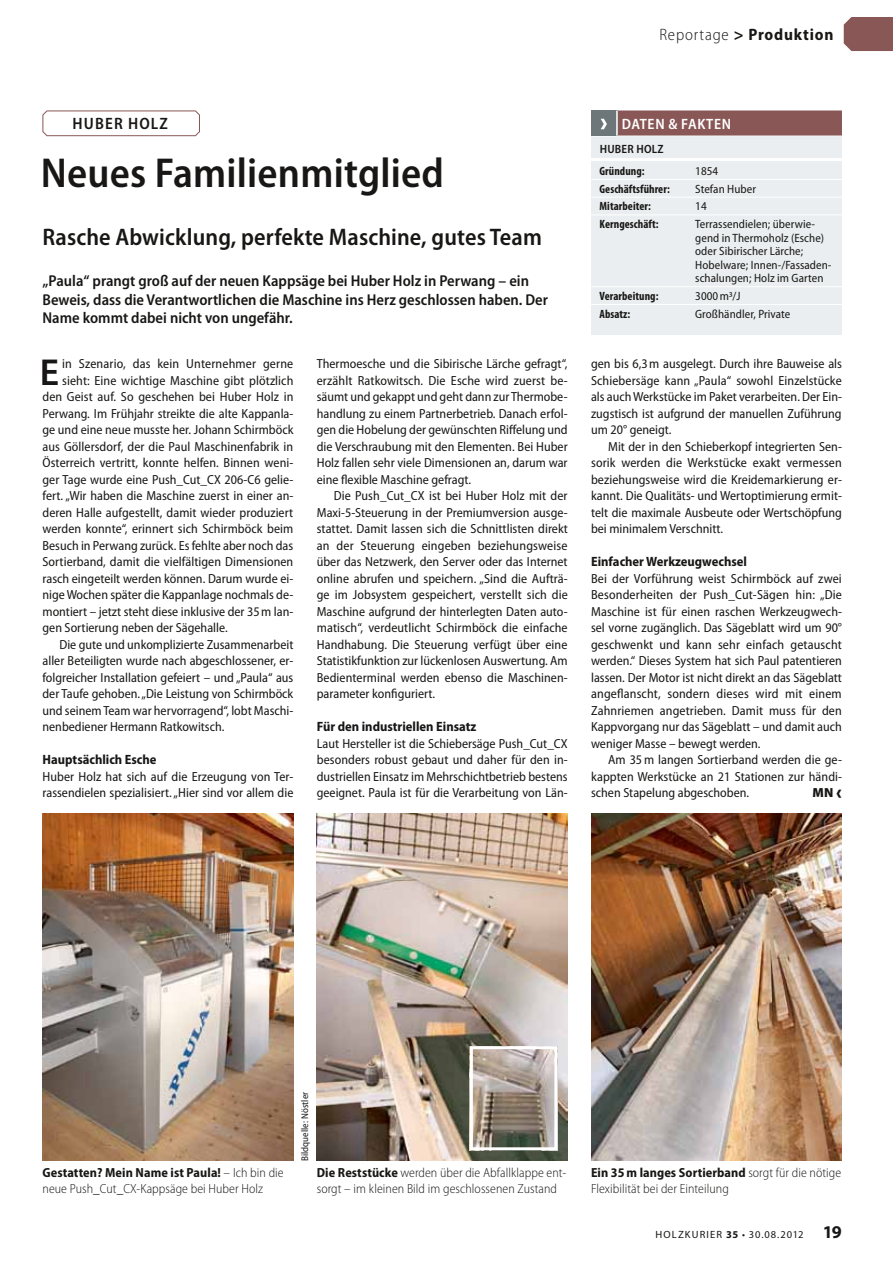
<style>
.page{position:relative;width:893px;height:1263px;background:#fff}
.page>*{position:absolute;margin:0;border:0;box-sizing:border-box;transform-origin:0 0}
.t1{font:600 semi-condensed 42px "Myriad Pro";letter-spacing:.005em;color:#181716}
.t2{font:600 37.65px "Myriad Pro";color:#181716}
.t3{font:600 semi-condensed 24px "Myriad Pro";letter-spacing:.005em;color:#181716}
.t4{font:700 semi-condensed 16.5px "Myriad Pro";letter-spacing:.05em;color:#181716}
.t5{font:600 semi-condensed 16.5px "Myriad Pro";color:#181716}
.t6{font:600 semi-condensed 15.75px/18.8px "Myriad Pro";color:#181716}
.t7{font:600 semi-condensed 15px "Myriad Pro";color:#fff}
.t8{font:700 semi-condensed 13.5px "Myriad Pro";color:#181716}
.t9{font:semi-condensed 13.2px/16.5px "Myriad Pro";color:#181716;text-align:justify}
.t10{font:300 semi-condensed 13.2px/16.5px "Myriad Pro";letter-spacing:.005em;color:#181716}
.t11{font:900 13.2px "Myriad Pro";color:#181716}
.t12{font:semi-condensed 12px/13.5px "Myriad Pro";letter-spacing:.005em;color:#181716}
.t13{font:700 condensed 12px "Myriad Pro";letter-spacing:.005em;color:#181716}
.t14{font:600 semi-condensed 12px "Myriad Pro";color:#181716}
.t15{font:10.5px "Myriad Pro";letter-spacing:.11em;color:#181716}
.t16{font:semi-condensed 9.75px "Myriad Pro";letter-spacing:.005em;color:#181716}
.s1{font-weight:300}
.s2{font-size:21px}
.s3{font-weight:700}
.s4{font-weight:700;font-size:18px}
</style>
<div class="page">
<img style="left:317px;top:814px;width:251px;height:346px">
<div style="left:43px;top:111px;width:157px;height:25px;border:1px solid #8a5757;border-radius:4px"></div>
<div style="left:591px;top:111px;width:251px;height:224px;background:#eaeef0"></div>
<div style="left:617px;top:111px;width:225px;height:25px;background:#8a5757"></div>
<hr style="left:591px;top:136px;width:251px;height:1px;background:#fff">
<hr style="left:591px;top:158px;width:251px;height:3px;background:#fff">
<hr style="left:591px;top:179px;width:251px;height:1px;background:#fff">
<hr style="left:591px;top:197px;width:251px;height:1px;background:#fff">
<hr style="left:591px;top:215px;width:251px;height:1px;background:#fff">
<hr style="left:591px;top:286px;width:251px;height:1px;background:#fff">
<hr style="left:591px;top:304px;width:251px;height:1px;background:#fff">
<div style="left:591px;top:111px;width:26px;height:25px;background:#6d7678"></div>
<svg style="left:601px;top:119px;width:6px;height:10px"></svg>
<hr style="left:616px;top:111px;width:2px;height:25px;background:#fff">
<img style="left:43px;top:814px;width:250px;height:346px">
<img style="left:474px;top:1050px;width:79px;height:96px">
<div style="left:470px;top:1046px;width:87px;height:104px;border:3px solid #fff"></div>
<img style="left:591px;top:814px;width:251px;height:346px">
<div style="left:844px;top:17px;width:49px;height:34px;background:#8a5757"></div>
<p class="t4" style="left:659px;top:25px;width:176px"><span class="s1">Reportage</span> &gt; Produktion</p>
<p class="t5" style="left:73px;top:114px;width:22px">Huber</p>
<p class="t5" style="left:128px;top:114px;width:22px">Holz</p>
<h1 class="t1" style="left:41px;top:150px;width:405px">Neues Familienmitglied</h1>
<h3 class="t3" style="left:43px;top:224px;width:501px">Rasche Abwicklung, perfekte Maschine, gutes Team</h3>
<p class="t6" style="left:43px;top:271px;width:507px">„Paula“ prangt groß auf der neuen Kappsäge bei Huber Holz in Perwang – ein<br>Beweis, dass die Verantwortlichen die Maschine ins Herz geschlossen haben. Der<br>Name kommt dabei nicht von ungefähr.</p>
<h2 class="t2" style="left:40px;top:351px;width:21px">E</h2>
<p class="t9" style="left:62px;top:356px;width:233px">in Szenario, das kein Unternehmer gerne</p>
<p class="t9" style="left:317px;top:356px;width:252px">Thermoesche und die Sibirische Lärche gefragt“, erzählt Ratkowitsch. Die Esche wird zuerst be&shy;säumt und gekappt und geht dann zur Thermobe&shy;handlung zu einem Partnerbetrieb. Danach erfol&shy;gen die Hobelung der gewünschten Riffelung und die Verschraubung mit den Elementen. Bei Huber Holz fallen sehr viele Dimensionen an, darum war eine flexible Maschine gefragt.</p>
<p class="t9" style="left:317px;top:488px;width:253px;text-indent:17px">Die Push_Cut_CX ist bei Huber Holz mit der Maxi-5-Steuerung in der Premiumversion ausge&shy;stattet. Damit lassen sich die Schnittlisten direkt an der Steuerung eingeben beziehungsweise über das Netzwerk, den Server oder das Internet online abrufen und speichern. „Sind die Aufträ&shy;ge im Jobsystem gespeichert, verstellt sich die Maschine aufgrund der hinterlegten Daten auto&shy;matisch“, verdeutlicht Schirmböck die einfache Handhabung. Die Steuerung verfügt über eine Statistikfunktion zur lückenlosen Auswertung. Am Bedienterminal werden ebenso die Maschinen&shy;parameter konfiguriert.</p>
<p class="t8" style="left:317px;top:719px;width:161px">Für den industriellen Einsatz</p>
<p class="t9" style="left:317px;top:735px;width:252px">Laut Hersteller ist die Schiebersäge Push_Cut_CX besonders robust gebaut und daher für den in&shy;dustriellen Einsatz im Mehrschichtbetrieb bestens geeignet. Paula ist für die Verarbeitung von Län-</p>
<p class="t9" style="left:62px;top:372px;width:233px">sieht: Eine wichtige Maschine gibt plötzlich</p>
<p class="t9" style="left:43px;top:389px;width:252px">den Geist auf. So geschehen bei Huber Holz in</p>
<p class="t9" style="left:43px;top:405px;width:252px">Perwang. Im Frühjahr streikte die alte Kappanla-</p>
<p class="t9" style="left:43px;top:422px;width:252px">ge und eine neue musste her. Johann Schirmböck</p>
<p class="t9" style="left:43px;top:438px;width:252px">aus Göllersdorf, der die Paul Maschinenfabrik in</p>
<p class="t9" style="left:43px;top:455px;width:252px">Österreich vertritt, konnte helfen. Binnen weni-</p>
<p class="t9" style="left:43px;top:471px;width:252px">ger Tage wurde eine Push_Cut_CX 206-C6 gelie-</p>
<p class="t9" style="left:43px;top:488px;width:252px">fert. „Wir haben die Maschine zuerst in einer an-</p>
<p class="t9" style="left:43px;top:504px;width:252px">deren Halle aufgestellt, damit wieder produziert</p>
<p class="t9" style="left:43px;top:521px;width:252px">werden konnte“, erinnert sich Schirmböck beim</p>
<p class="t9" style="left:43px;top:537px;width:252px">Besuch in Perwang zurück. Es fehlte aber noch das</p>
<p class="t9" style="left:43px;top:554px;width:252px">Sortierband, damit die vielfältigen Dimensionen</p>
<p class="t9" style="left:43px;top:570px;width:252px">rasch eingeteilt werden können. Darum wurde ei-</p>
<p class="t9" style="left:43px;top:587px;width:252px">nige Wochen später die Kappanlage nochmals de-</p>
<p class="t9" style="left:43px;top:603px;width:252px">montiert – jetzt steht diese inklusive der 35m lan-</p>
<p class="t9" style="left:43px;top:620px;width:187px">gen Sortierung neben der Sägehalle.</p>
<p class="t9" style="left:60px;top:636px;width:235px">Die gute und unkomplizierte Zusammenarbeit</p>
<p class="t9" style="left:43px;top:653px;width:252px">aller Beteiligten wurde nach abgeschlossener, er-</p>
<p class="t9" style="left:43px;top:669px;width:252px">folgreicher Installation gefeiert – und „Paula“ aus</p>
<p class="t9" style="left:43px;top:686px;width:252px">der Taufe gehoben. „Die Leistung von Schirmböck</p>
<p class="t9" style="left:43px;top:702px;width:252px">und seinem Team war hervorragend“, lobt Maschi-</p>
<p class="t9" style="left:43px;top:719px;width:183px">nenbediener Hermann Ratkowitsch.</p>
<p class="t8" style="left:43px;top:752px;width:116px">Hauptsächlich Esche</p>
<p class="t9" style="left:43px;top:768px;width:252px">Huber Holz hat sich auf die Erzeugung von Ter&shy;rassendielen spezialisiert. „Hier sind vor allem die</p>
<p class="t7" style="left:622px;top:116px;width:19px">Daten</p>
<p class="t7" style="left:668px;top:116px;width:29px">&amp; Fakten</p>
<p class="t14" style="left:600px;top:142px;width:16px">Huber</p>
<p class="t14" style="left:636px;top:142px;width:15px">Holz</p>
<p class="t13" style="left:600px;top:164px;width:47px">Gründung:</p>
<p class="t12" style="left:695px;top:164px;width:24px">1854</p>
<p class="t13" style="left:600px;top:182px;width:72px">Geschäftsführer:</p>
<p class="t12" style="left:695px;top:182px;width:62px">Stefan Huber</p>
<p class="t13" style="left:600px;top:200px;width:53px">Mitarbeiter:</p>
<p class="t12" style="left:695px;top:200px;width:13px">14</p>
<p class="t13" style="left:600px;top:217px;width:61px">Kerngeschäft:</p>
<p class="t12" style="left:695px;top:218px;width:138px">Terrassendielen; überwie&shy;gend in Thermoholz (Esche) oder Sibirischer Lärche;<br>Hobelware; Innen-/Fassaden&shy;schalungen; Holz im Garten</p>
<p class="t13" style="left:600px;top:289px;width:60px">Verarbeitung:</p>
<p class="t12" style="left:695px;top:289px;width:47px">3000m3/J</p>
<p class="t13" style="left:600px;top:307px;width:32px">Absatz:</p>
<p class="t12" style="left:695px;top:307px;width:97px">Großhändler, Private</p>
<p class="t9" style="left:591px;top:356px;width:252px">gen bis 6,3m ausgelegt. Durch ihre Bauweise als Schiebersäge kann „Paula“ sowohl Einzelstücke als auch Werkstücke im Paket verarbeiten. Der Ein&shy;zugstisch ist aufgrund der manuellen Zuführung um 20° geneigt.</p>
<p class="t9" style="left:591px;top:438px;width:252px;text-indent:17px">Mit der in den Schieberkopf integrierten Sen&shy;sorik werden die Werkstücke exakt vermessen beziehungsweise wird die Kreidemarkierung er&shy;kannt. Die Qualitäts- und Wertoptimierung ermit&shy;telt die maximale Ausbeute oder Wertschöpfung bei minimalem Verschnitt.</p>
<p class="t8" style="left:591px;top:554px;width:157px">Einfacher Werkzeugwechsel</p>
<p class="t9" style="left:591px;top:570px;width:253px">Bei der Vorführung weist Schirmböck auf zwei Besonderheiten der Push_Cut-Sägen hin: „Die Maschine ist für einen raschen Werkzeugwech&shy;sel vorne zugänglich. Das Sägeblatt wird um 90° geschwenkt und kann sehr einfach getauscht werden.“ Dieses System hat sich Paul patentieren lassen. Der Motor ist nicht direkt an das Sägeblatt angeflanscht, sondern dieses wird mit einem Zahnriemen angetrieben. Damit muss für den Kappvorgang nur das Sägeblatt – und damit auch weniger Masse – bewegt werden.</p>
<p class="t9" style="left:591px;top:752px;width:252px;text-indent:17px">Am 35m langen Sortierband werden die ge&shy;kappten Werkstücke an 21 Stationen zur händi&shy;schen Stapelung abgeschoben.</p>
<p class="t11" style="left:812px;top:785px;width:31px">MN<span class="s2">‹</span></p>
<p class="t16" style="left:300px;top:1161px;width:71px;rotate:-90deg">Bildquelle: Nöstler</p>
<p class="t10" style="left:43px;top:1164px;width:243px"><span class="s3">Gestatten? Mein Name ist Paula!</span> – Ich bin die neue Push_Cut_CX-Kappsäge bei Huber Holz</p>
<p class="t10" style="left:317px;top:1164px;width:251px"><span class="s3">Die Reststücke</span> werden über die Abfallklappe ent&shy;sorgt – im kleinen Bild im geschlossenen Zustand</p>
<p class="t10" style="left:591px;top:1164px;width:252px"><span class="s3">Ein 35 m langes Sortierband</span> sorgt für die nötige<br>Flexibilität bei der Einteilung</p>
<p class="t15" style="left:655px;top:1229px;width:188px">HOLZKURIER <span class="s3">35</span> • 30.08.2012 <span class="s4">19</span></p>
</div>
